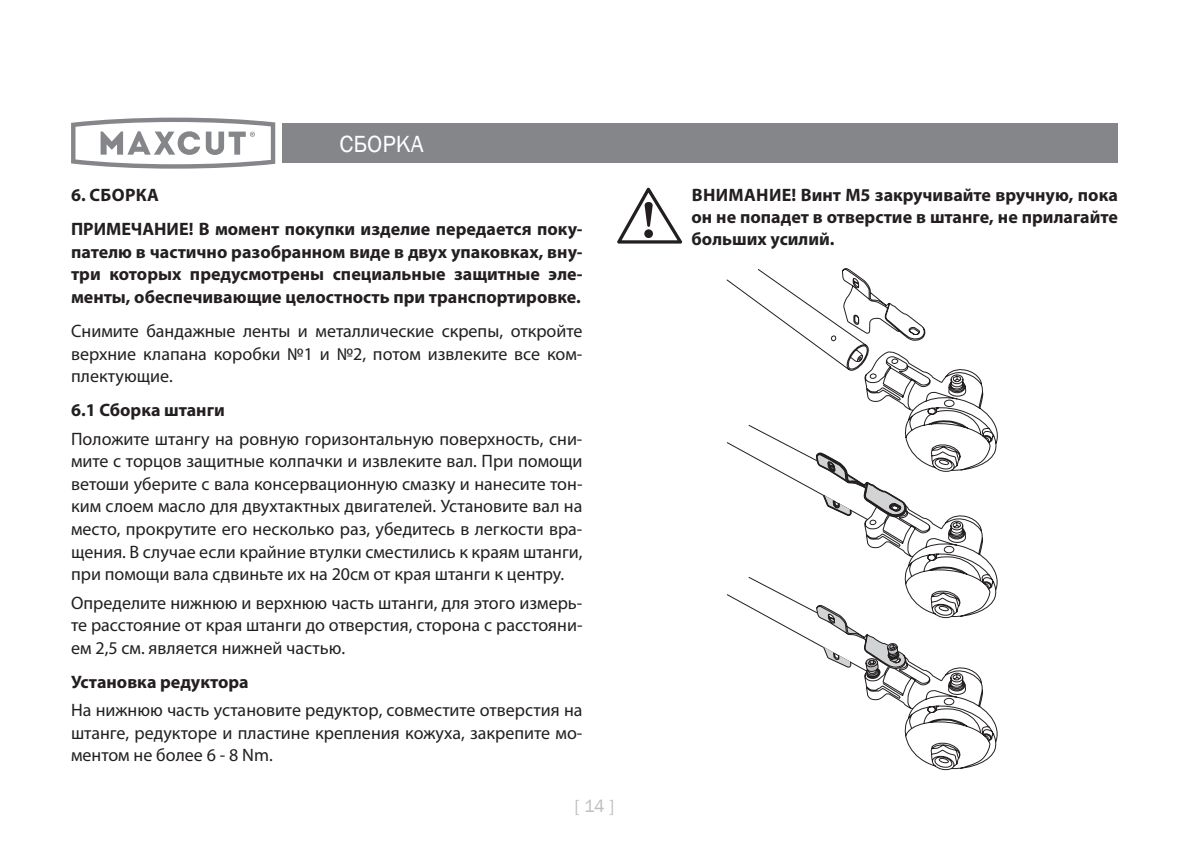
<style>
.page{position:relative;width:1190px;height:843px;background:#fff}
.page>*{position:absolute;margin:0;border:0;box-sizing:border-box;transform-origin:0 0}
.t1{font:24px "Franklin Gothic";color:#fff}
.t2{font:18px/22.6px "Myriad Pro";color:#231f20;text-align:justify}
.t3{font:700 18px/22.6px "Myriad Pro";color:#231f20;text-align:justify}
.t4{font:18px "Franklin Gothic";color:#bcbec0}
</style>
<div class="page">
<svg style="left:71px;top:118px;width:204px;height:51px"></svg>
<div style="left:283px;top:123px;width:835px;height:40px;background:#848689"></div>
<svg style="left:617px;top:187px;width:65px;height:56px"></svg>
<svg style="left:726px;top:268px;width:269px;height:156px"></svg>
<svg style="left:726px;top:424px;width:272px;height:152px"></svg>
<svg style="left:814px;top:451px;width:93px;height:66px"></svg>
<svg style="left:726px;top:576px;width:272px;height:195px"></svg>
<svg style="left:814px;top:603px;width:93px;height:76px"></svg>
<h1 class="t1" style="left:339px;top:129px;width:86px">СБОРКА</h1>
<p class="t3" style="left:71px;top:179px;width:513px;line-height:34px">6. СБОРКА<br>ПРИМЕЧАНИЕ! В момент покупки изделие передается поку-</p>
<p class="t3" style="left:71px;top:241px;width:513px">пателю в частично разобранном виде в двух упаковках, вну&shy;три которых предусмотрены специальные защитные эле&shy;менты, обеспечивающие целостность при транспортировке.</p>
<p class="t2" style="left:71px;top:320px;width:513px">Снимите бандажные ленты и металлические скрепы, откройте верхние клапана коробки №1 и №2, потом извлеките все ком&shy;плектующие.</p>
<p class="t3" style="left:71px;top:399px;width:155px">6.1 Сборка штанги</p>
<p class="t2" style="left:71px;top:428px;width:513px">Положите штангу на ровную горизонтальную поверхность, сни&shy;мите с торцов защитные колпачки и извлеките вал. При помощи ветоши уберите с вала консервационную смазку и нанесите тон&shy;ким слоем масло для двухтактных двигателей. Установите вал на место, прокрутите его несколько раз, убедитесь в легкости вра&shy;щения. В случае если крайние втулки сместились к краям штанги, при помощи вала сдвиньте их на 20см от края штанги к центру.</p>
<p class="t2" style="left:71px;top:591px;width:513px">Определите нижнюю и верхнюю часть штанги, для этого измерь&shy;те расстояние от края штанги до отверстия, сторона с расстояни&shy;ем 2,5 см. является нижней частью.</p>
<p class="t3" style="left:71px;top:670px;width:179px">Установка редуктора</p>
<p class="t2" style="left:71px;top:699px;width:513px">На нижнюю часть установите редуктор, совместите отверстия на штанге, редукторе и пластине крепления кожуха, закрепите мо&shy;ментом не более 6 - 8 Nm.</p>
<p class="t4" style="left:574px;top:798px;width:42px">[ 14 ]</p>
<p class="t3" style="left:691px;top:185px;width:428px;line-height:21.6px">ВНИМАНИЕ! Винт М5 закручивайте вручную, пока он не попадет в отверстие в штанге, не прилагайте больших усилий.</p>
</div>
